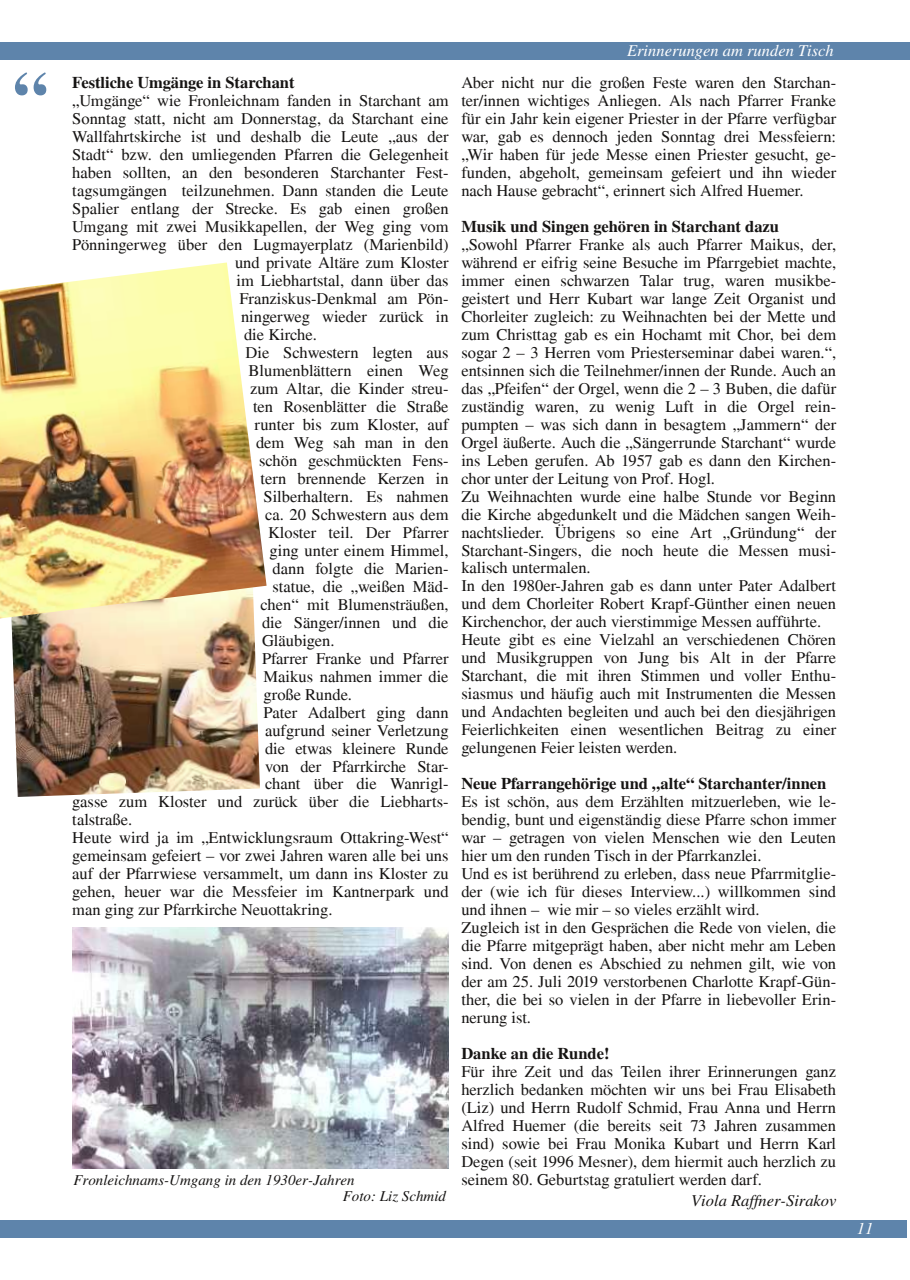
<style>
.page{position:relative;width:910px;height:1280px;background:#fff}
.page>*{position:absolute;margin:0;border:0;box-sizing:border-box;transform-origin:0 0}
.t1{font:500 69px "Nimbus Roman No 9 L";color:#5e84ab}
.t2{font:16.5px/18px "Nimbus Roman No 9 L";color:#161413;text-align:justify}
.t3{font:500 16.5px "Nimbus Roman No 9 L";color:#161413}
.t4{font:italic 16.5px "Nimbus Rom No 9 L";color:#fff}
.t5{font:italic 16.5px "Nimbus Rom No 9 L";color:#161413}
.t6{font:italic 15px "Nimbus Rom No 9 L";color:#161413}
</style>
<div class="page">
<div style="left:0;top:1220px;width:907px;height:17px;background:#5e84ab"></div>
<div style="left:0;top:43px;width:910px;height:17px;background:#5e84ab"></div>
<img style="left:12px;top:648px;width:248px;height:149px">
<img style="left:72px;top:927px;width:377px;height:241px">
<img style="left:0;top:262px;width:267px;height:386px">
<h1 class="t1" style="left:13px;top:65px;width:36px">“</h1>
<p class="t3" style="left:72px;top:75px;width:224px">Festliche Umgänge in Starchant</p>
<p class="t2" style="left:72px;top:92px;width:378px">„Umgänge“ wie Fronleichnam fanden in Starchant am</p>
<p class="t2" style="left:72px;top:110px;width:378px">Sonntag statt, nicht am Donnerstag, da Starchant eine</p>
<p class="t2" style="left:72px;top:128px;width:378px">Wallfahrtskirche ist und deshalb die Leute „aus der</p>
<p class="t2" style="left:72px;top:146px;width:378px">Stadt“ bzw. den umliegenden Pfarren die Gelegenheit</p>
<p class="t2" style="left:72px;top:164px;width:378px">haben sollten, an den besonderen Starchanter Fest-</p>
<p class="t2" style="left:72px;top:182px;width:378px">tagsumgängen teilzunehmen. Dann standen die Leute</p>
<p class="t2" style="left:72px;top:200px;width:378px">Spalier entlang der Strecke. Es gab einen großen</p>
<p class="t2" style="left:72px;top:218px;width:378px">Umgang mit zwei Musikkapellen, der Weg ging vom</p>
<p class="t2" style="left:72px;top:236px;width:378px">Pönningerweg über den Lugmayerplatz (Marienbild)</p>
<p class="t2" style="left:235px;top:254px;width:215px">und private Altäre zum Kloster</p>
<p class="t2" style="left:237px;top:272px;width:214px">im Liebhartstal, dann über das</p>
<p class="t2" style="left:240px;top:290px;width:211px">Franziskus-Denkmal am Pön-</p>
<p class="t2" style="left:241px;top:308px;width:209px">ningerweg wieder zurück in</p>
<p class="t2" style="left:244px;top:326px;width:74px">die Kirche.</p>
<p class="t2" style="left:246px;top:344px;width:205px">Die Schwestern legten aus</p>
<p class="t2" style="left:249px;top:362px;width:202px">Blumenblättern einen Weg</p>
<p class="t2" style="left:250px;top:380px;width:200px">zum Altar, die Kinder streu-</p>
<p class="t2" style="left:253px;top:398px;width:197px">ten Rosenblätter die Straße</p>
<p class="t2" style="left:255px;top:416px;width:196px">runter bis zum Kloster, auf</p>
<p class="t2" style="left:256px;top:434px;width:194px">dem Weg sah man in den</p>
<p class="t2" style="left:259px;top:452px;width:191px">schön geschmückten Fens-</p>
<p class="t2" style="left:261px;top:470px;width:190px">tern brennende Kerzen in</p>
<p class="t2" style="left:264px;top:488px;width:187px">Silberhaltern. Es nahmen</p>
<p class="t2" style="left:265px;top:506px;width:185px">ca. 20 Schwestern aus dem</p>
<p class="t2" style="left:268px;top:524px;width:182px">Kloster teil. Der Pfarrer</p>
<p class="t2" style="left:270px;top:542px;width:181px">ging unter einem Himmel,</p>
<p class="t2" style="left:273px;top:560px;width:178px">dann folgte die Marien-</p>
<p class="t2" style="left:273px;top:578px;width:178px">statue, die „weißen Mäd-</p>
<p class="t2" style="left:261px;top:596px;width:190px">chen“ mit Blumensträußen,</p>
<p class="t2" style="left:262px;top:614px;width:188px">die Sänger/innen und die</p>
<p class="t2" style="left:262px;top:632px;width:74px">Gläubigen.</p>
<p class="t2" style="left:262px;top:650px;width:188px">Pfarrer Franke und Pfarrer</p>
<p class="t2" style="left:264px;top:668px;width:187px">Maikus nahmen immer die</p>
<p class="t2" style="left:264px;top:686px;width:90px">große Runde.</p>
<p class="t2" style="left:264px;top:704px;width:187px">Pater Adalbert ging dann</p>
<p class="t2" style="left:265px;top:721px;width:185px">aufgrund seiner Verletzung</p>
<p class="t2" style="left:265px;top:739px;width:185px">die etwas kleinere Runde</p>
<p class="t2" style="left:265px;top:757px;width:185px">von der Pfarrkirche Star-</p>
<p class="t2" style="left:265px;top:775px;width:185px">chant über die Wanrigl-</p>
<p class="t2" style="left:72px;top:793px;width:378px">gasse zum Kloster und zurück über die Liebharts-</p>
<p class="t2" style="left:72px;top:811px;width:61px">talstraße.</p>
<p class="t2" style="left:72px;top:829px;width:378px">Heute wird ja im „Entwicklungsraum Ottakring-West“</p>
<p class="t2" style="left:72px;top:847px;width:378px">gemeinsam gefeiert – vor zwei Jahren waren alle bei uns</p>
<p class="t2" style="left:72px;top:865px;width:378px">auf der Pfarrwiese versammelt, um dann ins Kloster zu</p>
<p class="t2" style="left:72px;top:883px;width:378px">gehen, heuer war die Messfeier im Kantnerpark und</p>
<p class="t2" style="left:72px;top:901px;width:262px">man ging zur Pfarrkirche Neuottakring.</p>
<p class="t4" style="left:627px;top:41px;width:208px">Erinnerungen am runden Tisch</p>
<p class="t2" style="left:461px;top:74px;width:376px">Aber nicht nur die großen Feste waren den Starchan&shy;ter/innen wichtiges Anliegen. Als nach Pfarrer Franke für ein Jahr kein eigener Priester in der Pfarre verfügbar war, gab es dennoch jeden Sonntag drei Messfeiern: „Wir haben für jede Messe einen Priester gesucht, ge&shy;funden, abgeholt, gemeinsam gefeiert und ihn wieder nach Hause gebracht“, erinnert sich Alfred Huemer.</p>
<p class="t3" style="left:461px;top:219px;width:319px">Musik und Singen gehören in Starchant dazu</p>
<p class="t2" style="left:461px;top:236px;width:376px;text-align:left">„Sowohl Pfarrer Franke als auch Pfarrer Maikus, der, während er eifrig seine Besuche im Pfarrgebiet machte, immer einen schwarzen Talar trug, waren musikbe&shy;geistert und Herr Kubart war lange Zeit Organist und Chorleiter zugleich: zu Weihnachten bei der Mette und zum Christtag gab es ein Hochamt mit Chor, bei dem sogar 2 – 3 Herren vom Priesterseminar dabei waren.“, entsinnen sich die Teilnehmer/innen der Runde. Auch an das „Pfeifen“ der Orgel, wenn die 2 – 3 Buben, die dafür zuständig waren, zu wenig Luft in die Orgel rein&shy;pumpten – was sich dann in besagtem „Jammern“ der Orgel äußerte. Auch die „Sängerrunde Starchant“ wurde ins Leben gerufen. Ab 1957 gab es dann den Kirchen&shy;chor unter der Leitung von Prof. Hogl.<br>Zu Weihnachten wurde eine halbe Stunde vor Beginn die Kirche abgedunkelt und die Mädchen sangen Weih&shy;nachtslieder. Übrigens so eine Art „Gründung“ der Starchant-Singers, die noch heute die Messen musi&shy;kalisch untermalen.<br>In den 1980er-Jahren gab es dann unter Pater Adalbert und dem Chorleiter Robert Krapf-Günther einen neuen Kirchenchor, der auch vierstimmige Messen aufführte.<br>Heute gibt es eine Vielzahl an verschiedenen Chören und Musikgruppen von Jung bis Alt in der Pfarre Starchant, die mit ihren Stimmen und voller Enthu&shy;siasmus und häufig auch mit Instrumenten die Messen und Andachten begleiten und auch bei den diesjährigen Feierlichkeiten einen wesentlichen Beitrag zu einer gelungenen Feier leisten werden.</p>
<p class="t3" style="left:461px;top:776px;width:366px">Neue Pfarrangehörige und „alte“ Starchanter/innen</p>
<p class="t2" style="left:461px;top:793px;width:376px;text-align:left">Es ist schön, aus dem Erzählten mitzuerleben, wie le&shy;bendig, bunt und eigenständig diese Pfarre schon immer war – getragen von vielen Menschen wie den Leuten hier um den runden Tisch in der Pfarrkanzlei.<br>Und es ist berührend zu erleben, dass neue Pfarrmitglie&shy;der (wie ich für dieses Interview...) willkommen sind und ihnen – wie mir – so vieles erzählt wird.<br>Zugleich ist in den Gesprächen die Rede von vielen, die die Pfarre mitgeprägt haben, aber nicht mehr am Leben sind. Von denen es Abschied zu nehmen gilt, wie von der am 25. Juli 2019 verstorbenen Charlotte Krapf-Gün&shy;ther, die bei so vielen in der Pfarre in liebevoller Erin&shy;nerung ist.</p>
<p class="t3" style="left:461px;top:1046px;width:150px">Danke an die Runde!</p>
<p class="t2" style="left:461px;top:1063px;width:376px">Für ihre Zeit und das Teilen ihrer Erinnerungen ganz herzlich bedanken möchten wir uns bei Frau Elisabeth (Liz) und Herrn Rudolf Schmid, Frau Anna und Herrn Alfred Huemer (die bereits seit 73 Jahren zusammen sind) sowie bei Frau Monika Kubart und Herrn Karl Degen (seit 1996 Mesner), dem hiermit auch herzlich zu</p>
<p class="t6" style="left:73px;top:1171px;width:283px">Fronleichnams-Umgang in den 1930er-Jahren</p>
<p class="t2" style="left:461px;top:1171px;width:302px">seinem 80. Geburtstag gratuliert werden darf.</p>
<p class="t6" style="left:343px;top:1187px;width:105px">Foto: Liz Schmid</p>
<p class="t5" style="left:691px;top:1190px;width:147px">Viola Raffner-Sirakov</p>
<p class="t4" style="left:857px;top:1218px;width:18px">11</p>
</div>
